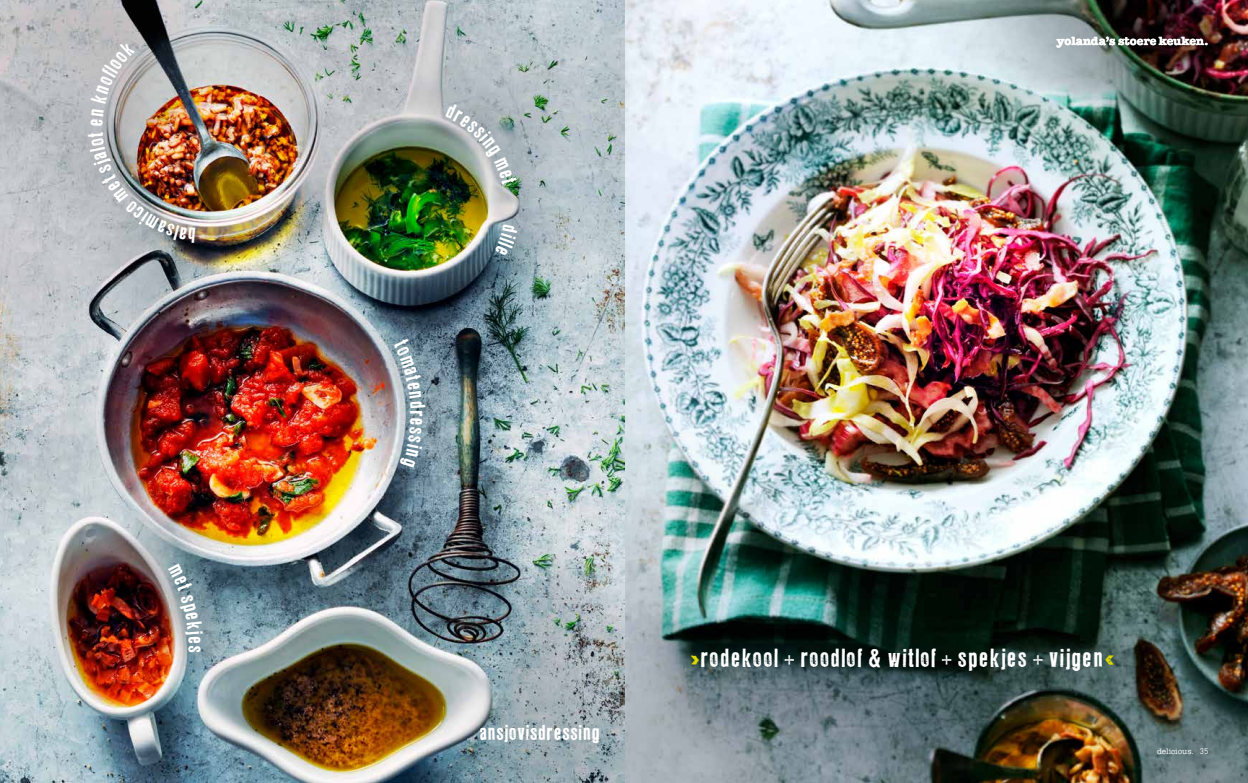
<style>
.page{position:relative;width:1248px;height:783px;background:#fff}
.page>*{position:absolute;margin:0;border:0;box-sizing:border-box;transform-origin:0 0}
.t1{font:23px "LL Rubber Grotesque OTF";color:#fff}
.t2{font:19px "LL Rubber Grotesque OTF";letter-spacing:-.02em;color:#fff}
.t3{font:700 12px "American Typewriter Std";color:#fff}
.t4{font:500 8px "American Typewriter Std";color:#fff}
.s1{color:#dcd700}
.s2{font-family:"DINOT";font-weight:400}
</style>
<div class="page">
<img style="left:0;top:0;width:1247px;height:782px">
<svg style="left:393px;top:338px;width:32px;height:129px;background:#889ea9"></svg>
<svg style="left:168px;top:563px;width:35px;height:89px;background:#8c989d"></svg>
<img style="left:445px;top:103px;width:72px;height:82px">
<svg style="left:494px;top:224px;width:24px;height:32px"></svg>
<img style="left:88px;top:132px;width:108px;height:111px">
<svg style="left:91px;top:41px;width:44px;height:85px;background:#b6b5b6"></svg>
<p class="t3" style="left:1056px;top:34px;width:153px">yolanda’s stoere keuken.</p>
<p class="t2" style="left:479px;top:721px;width:122px">ansjovisdressing</p>
<p class="t1" style="left:689px;top:644px;width:427px"><span class="s1">&gt;</span>rodekool + roodlof &amp; witlof + spekjes + vijgen<span class="s1">&lt;</span></p>
<p class="t4" style="left:1156px;top:746px;width:53px">delicious. <span class="s2">35</span></p>
</div>
